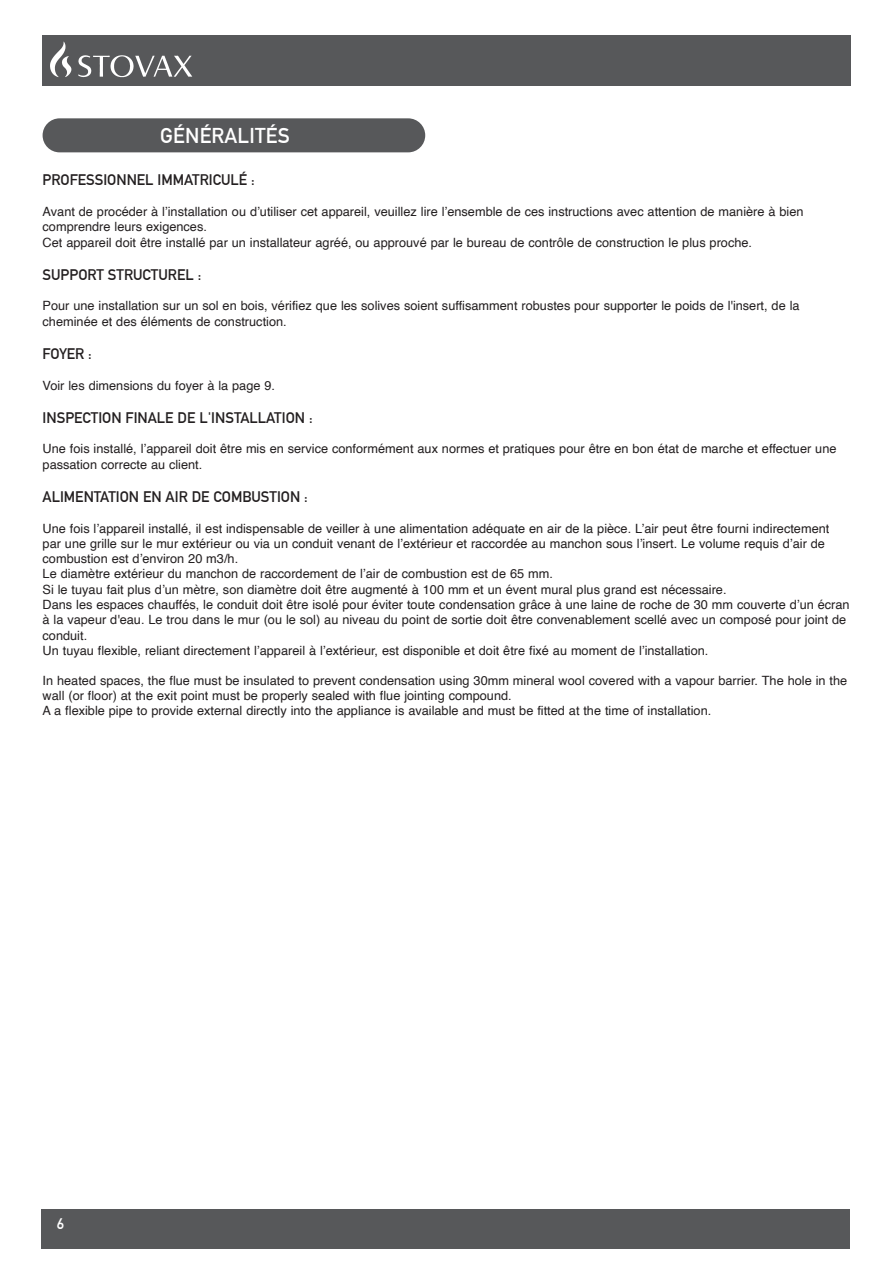
<style>
.page{position:relative;width:893px;height:1263px;background:#fff}
.page>*{position:absolute;margin:0;border:0;box-sizing:border-box;transform-origin:0 0}
.Sub_heading{font:700 21px "DIN Alternate";letter-spacing:.01em;color:#fff}
.Body_copy{font:700 15px "DIN Alternate";color:#231f20}
.t1{font:700 15px "DIN Alternate";color:#fff}
.Body_copy-2{font:12.75px/15.3px "Helvetica";color:#231f20}
</style>
<div class="page">
<div style="left:41px;top:1209px;width:809px;height:39px;background:#57585a"></div>
<div style="left:42px;top:35px;width:808px;height:50px;background:#57585a"></div>
<img style="left:50px;top:42px;width:14px;height:34px">
<div style="left:43px;top:118px;width:382px;height:34px;background:#57585a;border-radius:17px"></div>
<p class="Sub_heading" style="left:160px;top:119px;width:131px">GÉNÉRALITÉS</p>
<p class="Body_copy" style="left:43px;top:169px;width:214px">PROFESSIONNEL IMMATRICULÉ :</p>
<p class="Body_copy-2" style="left:43px;top:204px;width:762px">Avant de procéder à l’installation ou d’utiliser cet appareil, veuillez lire l’ensemble de ces instructions avec attention de manière à bien comprendre leurs exigences.</p>
<p class="Body_copy-2" style="left:43px;top:235px;width:711px">Cet appareil doit être installé par un installateur agréé, ou approuvé par le bureau de contrôle de construction le plus proche.</p>
<p class="Body_copy" style="left:43px;top:263px;width:160px">SUPPORT STRUCTUREL :</p>
<p class="Body_copy-2" style="left:43px;top:299px;width:758px">Pour une installation sur un sol en bois, vérifiez que les solives soient suffisamment robustes pour supporter le poids de l'insert, de la cheminée et des éléments de construction.</p>
<p class="Body_copy" style="left:43px;top:342px;width:51px">FOYER :</p>
<p class="Body_copy-2" style="left:43px;top:378px;width:234px">Voir les dimensions du foyer à la page 9.</p>
<p class="Body_copy" style="left:43px;top:406px;width:272px">INSPECTION FINALE DE L'INSTALLATION :</p>
<p class="Body_copy-2" style="left:43px;top:442px;width:795px">Une fois installé, l’appareil doit être mis en service conformément aux normes et pratiques pour être en bon état de marche et effectuer une passation correcte au client.</p>
<p class="Body_copy" style="left:43px;top:485px;width:267px">ALIMENTATION EN AIR DE COMBUSTION :</p>
<p class="Body_copy-2" style="left:43px;top:521px;width:788px">Une fois l’appareil installé, il est indispensable de veiller à une alimentation adéquate en air de la pièce. L’air peut être fourni indirectement par une grille sur le mur extérieur ou via un conduit venant de l’extérieur et raccordée au manchon sous l’insert. Le volume requis d’air de combustion est d’environ 20 m3/h.</p>
<p class="Body_copy-2" style="left:43px;top:567px;width:512px">Le diamètre extérieur du manchon de raccordement de l’air de combustion est de 65 mm.</p>
<p class="Body_copy-2" style="left:43px;top:582px;width:685px">Si le tuyau fait plus d’un mètre, son diamètre doit être augmenté à 100 mm et un évent mural plus grand est nécessaire.</p>
<p class="Body_copy-2" style="left:43px;top:597px;width:809px">Dans les espaces chauffés, le conduit doit être isolé pour éviter toute condensation grâce à une laine de roche de 30 mm couverte d’un écran à la vapeur d'eau. Le trou dans le mur (ou le sol) au niveau du point de sortie doit être convenablement scellé avec un composé pour joint de conduit.</p>
<p class="Body_copy-2" style="left:43px;top:643px;width:667px">Un tuyau flexible, reliant directement l’appareil à l’extérieur, est disponible et doit être fixé au moment de l’installation.</p>
<p class="Body_copy-2" style="left:43px;top:673px;width:806px">In heated spaces, the flue must be insulated to prevent condensation using 30mm mineral wool covered with a vapour barrier. The hole in the wall (or floor) at the exit point must be properly sealed with flue jointing compound.</p>
<p class="Body_copy-2" style="left:43px;top:703px;width:670px">A a flexible pipe to provide external directly into the appliance is available and must be fitted at the time of installation.</p>
<p class="t1" style="left:57px;top:1213px;width:9px">6</p>
</div>
